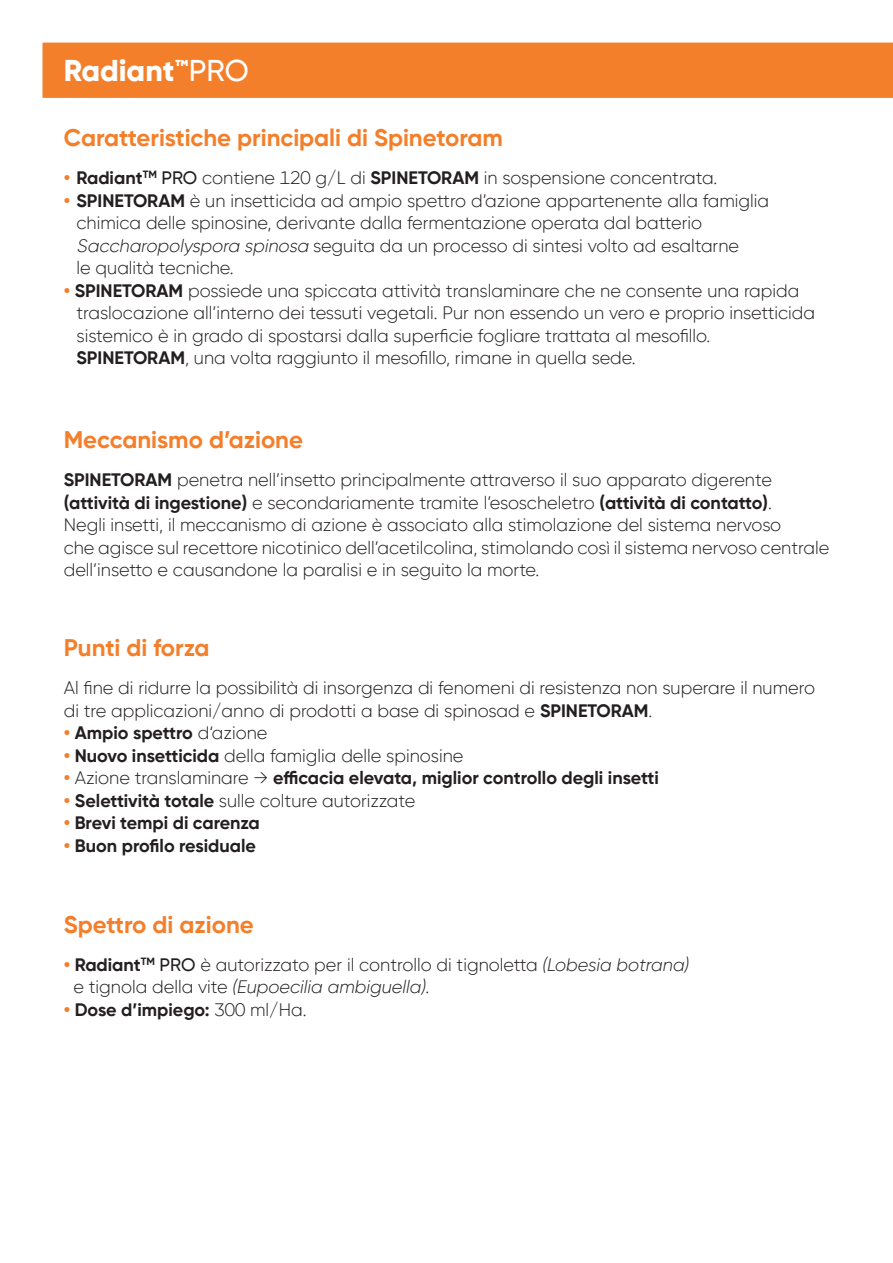
<style>
.page{position:relative;width:893px;height:1263px;background:#fff}
.page>*{position:absolute;margin:0;border:0;box-sizing:border-box;transform-origin:0 0}
.t1{font:800 30px "Gilroy";color:#fff}
.t2{font:700 24px "Gilroy";color:#f47f2a}
.t3{font:300 18px/22.5px "Gilroy";color:#231f20}
.t4{font:700 18px "Gilroy";color:#231f20}
.s1{font-weight:500}
.s2{font-weight:700;color:#f47f2a}
.s3{font-weight:700}
.s4{font-style:italic}
.s5{color:#f47f2a}
.s6{font-weight:300}
</style>
<div class="page">
<div style="left:42px;top:43px;width:851px;height:55px;background:#f47f2a"></div>
<h1 class="t1" style="left:64px;top:58px;width:186px">Radiant™<span class="s1">PRO</span></h1>
<h2 class="t2" style="left:64px;top:128px;width:441px">Caratteristiche principali di Spinetoram</h2>
<p class="t3" style="left:64px;top:168px;width:655px"><span class="s2">•</span> <span class="s3">Radiant</span><sup>TM</sup> <span class="s1">PRO</span> contiene 120 g/L di <span class="s3">SPINETORAM</span> in sospensione concentrata.</p>
<p class="t3" style="left:76px;top:190px;width:694px;text-indent:-13px"><span class="s2">•</span> <span class="s3">SPINETORAM</span> è un insetticida ad ampio spettro d’azione appartenente alla famiglia chimica delle spinosine, derivante dalla fermentazione operata dal batterio <span class="s4">Saccharopolyspora spinosa</span> seguita da un processo di sintesi volto ad esaltarne<br>le qualità tecniche.</p>
<p class="t3" style="left:76px;top:280px;width:740px;text-indent:-13px"><span class="s2">•</span> <span class="s3">SPINETORAM</span> possiede una spiccata attività translaminare che ne consente una rapida traslocazione all’interno dei tessuti vegetali. Pur non essendo un vero e proprio insetticida sistemico è in grado di spostarsi dalla superficie fogliare trattata al mesofillo.<br><span class="s3">SPINETORAM</span>, una volta raggiunto il mesofillo, rimane in quella sede.</p>
<h2 class="t2" style="left:64px;top:430px;width:241px">Meccanismo d’azione</h2>
<p class="t3" style="left:64px;top:470px;width:767px"><span class="s3">SPINETORAM</span> penetra nell’insetto principalmente attraverso il suo apparato digerente <span class="s3">(attività di ingestione)</span> e secondariamente tramite l’esoscheletro <span class="s3">(attività di contatto)</span>.<br>Negli insetti, il meccanismo di azione è associato alla stimolazione del sistema nervoso<br>che agisce sul recettore nicotinico dell’acetilcolina, stimolando così il sistema nervoso centrale dell’insetto e causandone la paralisi e in seguito la morte.</p>
<h2 class="t2" style="left:64px;top:638px;width:147px">Punti di forza</h2>
<p class="t3" style="left:64px;top:678px;width:753px">Al fine di ridurre la possibilità di insorgenza di fenomeni di resistenza non superare il numero di tre applicazioni/anno di prodotti a base di spinosad e <span class="s3">SPINETORAM</span>.</p>
<p class="t4" style="left:64px;top:725px;width:205px"><span class="s5">•</span> Ampio spettro <span class="s6">d‘azione</span></p>
<p class="t3" style="left:64px;top:746px;width:401px"><span class="s2">•</span> <span class="s3">Nuovo insetticida</span> della famiglia delle spinosine</p>
<p class="t4" style="left:64px;top:770px;width:596px"><span class="s5">•</span> <span class="s6">Azione translaminare →</span> efficacia elevata, miglior controllo degli insetti</p>
<p class="t3" style="left:64px;top:791px;width:353px"><span class="s2">•</span> <span class="s3">Selettività totale</span> sulle colture autorizzate</p>
<p class="t4" style="left:64px;top:815px;width:198px"><span class="s5">•</span> Brevi tempi di carenza</p>
<p class="t4" style="left:64px;top:838px;width:194px"><span class="s5">•</span> Buon profilo residuale</p>
<h2 class="t2" style="left:64px;top:914px;width:192px">Spettro di azione</h2>
<p class="t3" style="left:73px;top:955px;width:617px;text-indent:-10px"><span class="s2">•</span> <span class="s3">Radiant</span><sup>TM</sup> <span class="s1">PRO</span> è autorizzato per il controllo di tignoletta <span class="s4">(Lobesia botrana) </span>e tignola della vite <span class="s4">(Eupoecilia ambiguella).</span></p>
<p class="t4" style="left:64px;top:1002px;width:244px"><span class="s5">•</span> Dose d’impiego: <span class="s6">300 ml/Ha.</span></p>
</div>
